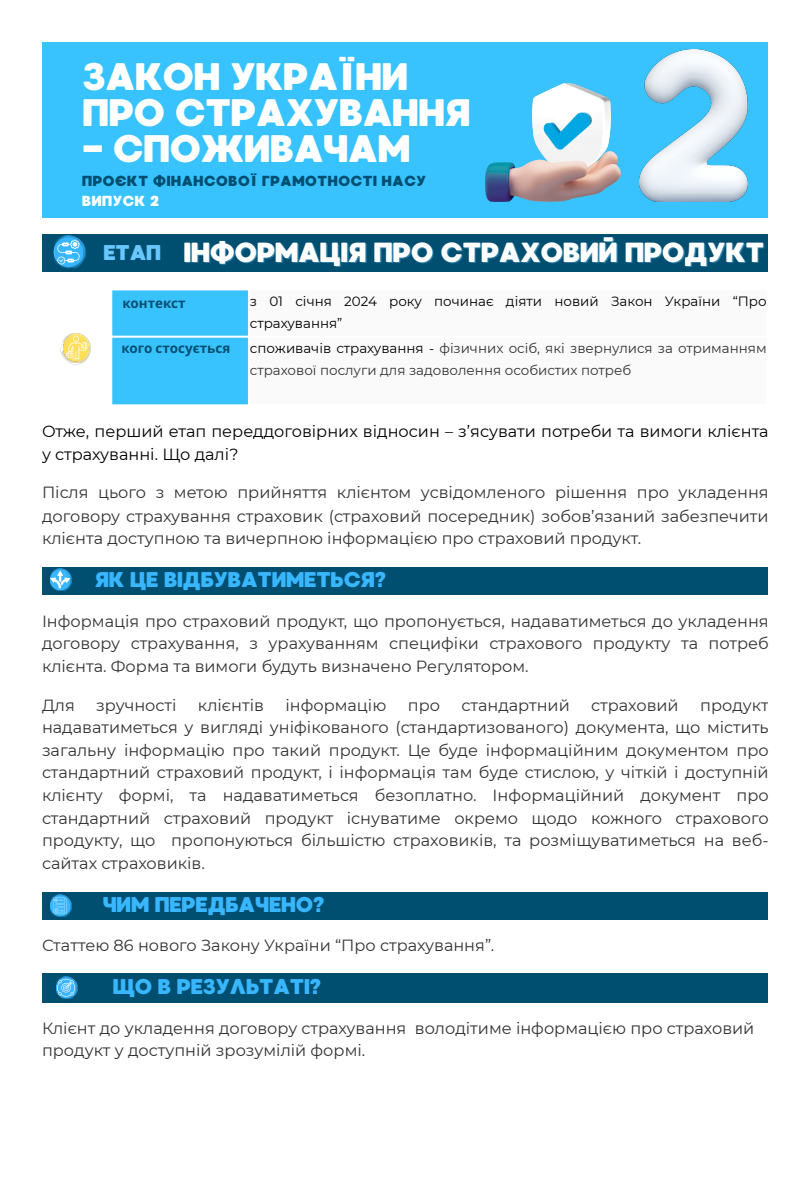
<style>
.page{position:relative;width:810px;height:1181px;background:#fff}
.page>*{position:absolute;margin:0;border:0;box-sizing:border-box;transform-origin:0 0}
.t1{font:38.25px/36px "MADE Waffle Soft";letter-spacing:-.04em;color:#fff}
.t2{font:27.6px "MADE Waffle Soft";letter-spacing:-.04em;color:#fff}
.t3{font:21.3px "MADE Waffle Soft";letter-spacing:-.04em;color:#38b6ff}
.t4{font:21.3px "MADE Waffle Soft";color:#69c7ff}
.t5{font:16.2px/22.6px "Montserrat";color:#333;text-align:justify}
.t6{font:16.2px/23.2px "Montserrat";color:#000}
.t7{font:14.55px/20.4px "MADE Waffle Soft";color:#004e70}
.t8{font:13.5px/22.2px "Montserrat";color:#333}
.t9{font:13.5px/22.2px "Montserrat";color:#000}
.t10{font:700 13.5px "Noto Sans";color:#014f70}
.s1{color:#fff}
.s2{color:#000}
</style>
<div class="page">
<div style="left:42px;top:42px;width:726px;height:176px;background:#38c3ff"></div>
<img style="left:532px;top:83px;width:79px;height:69px">
<img style="left:485px;top:152px;width:135px;height:49px">
<img style="left:639px;top:50px;width:108px;height:151px">
<div style="left:42px;top:234px;width:726px;height:38px;background:#014f70"></div>
<img style="left:53px;top:235px;width:33px;height:35px">
<div style="left:112px;top:290px;width:136px;height:114px;background:#38c3ff"></div>
<img style="left:60px;top:334px;width:31px;height:30px">
<hr style="left:110px;top:336px;width:658px;height:2px;background:#fff">
<div style="left:42px;top:567px;width:726px;height:28px;background:#014f70"></div>
<img style="left:50px;top:569px;width:22px;height:23px">
<div style="left:42px;top:892px;width:726px;height:28px;background:#014f70"></div>
<img style="left:50px;top:894px;width:22px;height:24px">
<div style="left:42px;top:973px;width:726px;height:29px;background:#014f70"></div>
<img style="left:56px;top:976px;width:22px;height:24px">
<p class="t1" style="left:82px;top:59px;width:391px">ЗАКОН УКРАЇНИ<br>ПРО СТРАХУВАННЯ</p>
<p class="t1" style="left:82px;top:131px;width:331px">- СПОЖИВАЧАМ</p>
<p class="t7" style="left:82px;top:170px;width:346px">ПРОЄКТ ФІНАНСОВОЇ ГРАМОТНОСТІ НАСУ<br><span class="s1">ВИПУСК 2</span></p>
<p class="t4" style="left:103px;top:239px;width:60px">ЕТАП</p>
<p class="t2" style="left:183px;top:235px;width:583px">ІНФОРМАЦІЯ ПРО СТРАХОВИЙ ПРОДУКТ</p>
<p class="t10" style="left:122px;top:293px;width:64px">контекст</p>
<p class="t9" style="left:250px;top:290px;width:518px">з 01 січня 2024 року починає діяти новий Закон України “Про страхування”</p>
<p class="t10" style="left:122px;top:338px;width:110px">кого стосується</p>
<p class="t8" style="left:250px;top:337px;width:518px"><span class="s2">споживачів страхування -</span> фізичних осіб, які звернулися за отриманням страхової послуги для задоволення особистих потреб</p>
<p class="t6" style="left:42px;top:419px;width:728px">Отже, перший етап переддоговірних відносин – з’ясувати потреби та вимоги клієнта у страхуванні. Що далі?</p>
<p class="t5" style="left:42px;top:481px;width:728px">Після цього з метою прийняття клієнтом усвідомленого рішення про укладення договору страхування страховик (страховий посередник) зобов’язаний забезпечити клієнта доступною та вичерпною інформацією про страховий продукт.</p>
<p class="t3" style="left:94px;top:566px;width:293px">ЯК ЦЕ ВІДБУВАТИМЕТЬСЯ?</p>
<p class="t5" style="left:42px;top:609px;width:728px">Інформація про страховий продукт, що пропонується, надаватиметься до укладення договору страхування, з урахуванням специфіки страхового продукту та потреб клієнта. Форма та вимоги будуть визначено Регулятором.</p>
<p class="t5" style="left:42px;top:693px;width:34px">Для</p>
<p class="t5" style="left:96px;top:693px;width:82px">зручності</p>
<p class="t5" style="left:198px;top:693px;width:68px">клієнтів</p>
<p class="t5" style="left:285px;top:693px;width:102px">інформацію</p>
<p class="t5" style="left:408px;top:693px;width:34px">про</p>
<p class="t5" style="left:461px;top:693px;width:110px">стандартний</p>
<p class="t5" style="left:591px;top:693px;width:89px">страховий</p>
<p class="t5" style="left:42px;top:693px;width:728px;text-indent:658px">продукт надаватиметься у вигляді уніфікованого (стандартизованого) документа, що містить загальну інформацію про такий продукт. Це буде інформаційним документом про стандартний страховий продукт, і інформація там буде стислою, у чіткій і доступній клієнту формі, та надаватиметься безоплатно. Інформаційний документ про стандартний страховий продукт існуватиме окремо щодо кожного страхового продукту, що пропонуються більшістю страховиків, та розміщуватиметься на веб&shy;сайтах страховиків.</p>
<p class="t3" style="left:102px;top:892px;width:224px">ЧИМ ПЕРЕДБАЧЕНО?</p>
<p class="t5" style="left:42px;top:933px;width:454px">Статтею 86 нового Закону України “Про страхування”.</p>
<p class="t3" style="left:112px;top:974px;width:211px">ЩО В РЕЗУЛЬТАТІ?</p>
<p class="t5" style="left:42px;top:1016px;width:714px;line-height:22.2px">Клієнт до укладення договору страхування володітиме інформацією про страховий продукт у доступній зрозумілій формі.</p>
</div>
